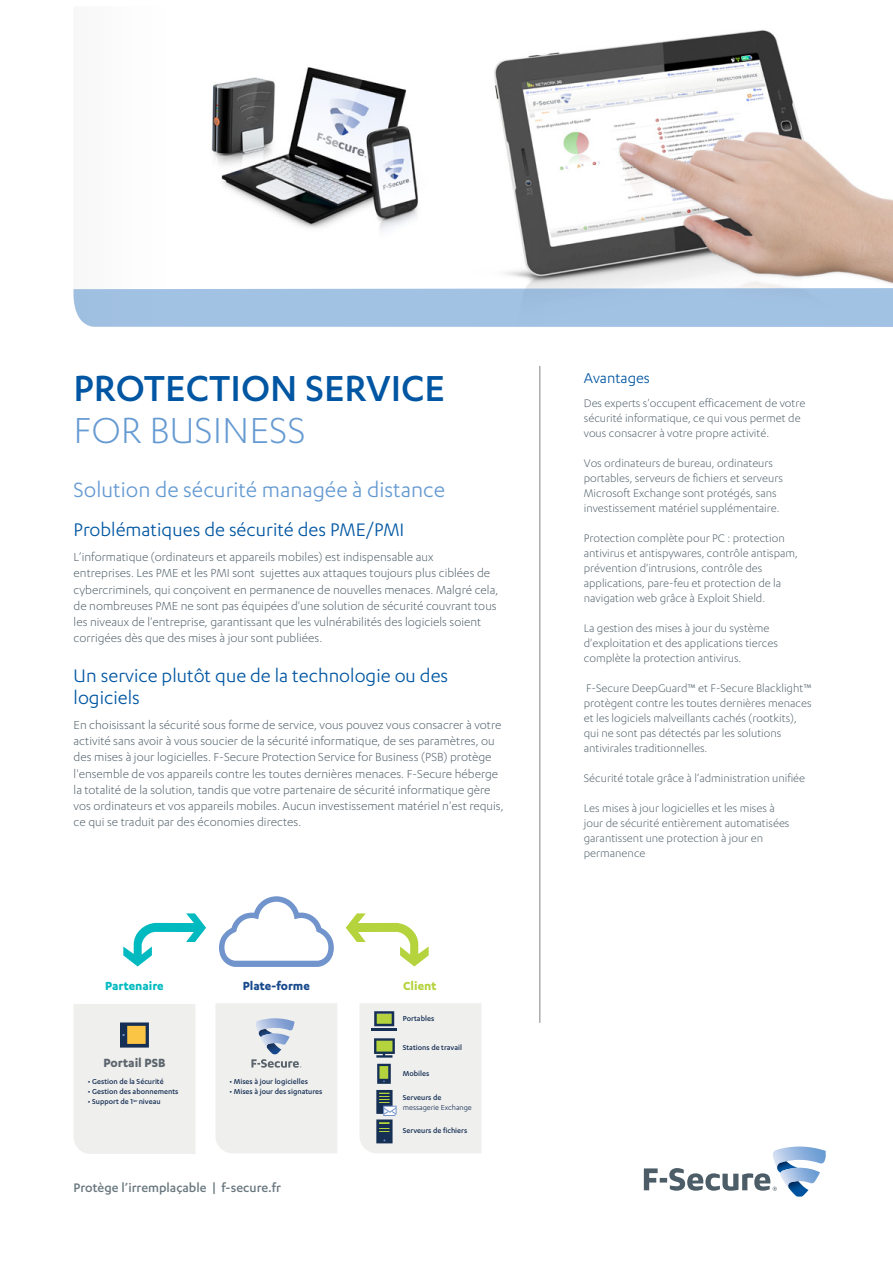
<style>
.page{position:relative;width:893px;height:1263px;background:#fff}
.page>*{position:absolute;margin:0;border:0;box-sizing:border-box;transform-origin:0 0}
.t1{font:500 42px "F Secure Sans";color:#0056a2}
.t2{font:300 42px "F Secure Sans";color:#659ad2}
.t3{font:24px "F Secure Sans";color:#659ad2}
.t4{font:21px/22.5px "F Secure Sans";color:#0056a2}
.t5{font:16.5px "F Secure Sans";color:#0056a2}
.t6{font:500 14.25px "F Secure Sans";color:#69777f}
.t7{font:700 13.65px "F Secure Sans";color:#5c656d}
.t8{font:300 13.5px/16.2px "F Secure Sans";color:#4d5d67}
.t9{font:700 13.5px "F Secure Sans";color:#17498d}
.t10{font:700 13.5px "F Secure Sans";color:#00bac0}
.t11{font:700 13.5px "F Secure Sans";color:#b4d33c}
.t12{font:300 12.75px/15px "F Secure Sans";color:#4d5d67}
.t13{font:500 8.25px "F Secure Sans";color:#162f55}
.t14{font:8.25px "F Secure Sans";color:#162f55}
.t15{font:500 4.2px "F Secure Sans";color:#162f55}
</style>
<div class="page">
<svg style="left:346px;top:913px;width:83px;height:53px"></svg>
<svg style="left:123px;top:913px;width:83px;height:53px"></svg>
<div style="left:74px;top:1004px;width:121px;height:150px;background:#efefed"></div>
<svg style="left:219px;top:896px;width:115px;height:71px"></svg>
<div style="left:215px;top:1003px;width:122px;height:150px;background:#efefed"></div>
<svg style="left:360px;top:1003px;width:121px;height:150px;background:#dee1de"></svg>
<img style="left:211px;top:30px;width:682px;height:258px">
<svg style="left:644px;top:1146px;width:182px;height:50px"></svg>
<div style="left:73px;top:288px;width:820px;height:39px;background:#a2c2e4"></div>
<hr style="left:540px;top:366px;width:1px;height:657px;background:#0b0000">
<h1 class="t1" style="left:74px;top:364px;width:373px">PROTECTION SERVICE</h1>
<h1 class="t2" style="left:74px;top:407px;width:234px">FOR BUSINESS</h1>
<h2 class="t3" style="left:74px;top:476px;width:373px">Solution de sécurité managée à distance</h2>
<h3 class="t4" style="left:74px;top:518px;width:332px">Problématiques de sécurité des PME/PMI</h3>
<p class="t8" style="left:74px;top:549px;width:426px">L’informatique (ordinateurs et appareils mobiles) est indispensable aux<br>entreprises. Les PME et les PMI sont sujettes aux attaques toujours plus ciblées de cybercriminels, qui conçoivent en permanence de nouvelles menaces. Malgré cela, de nombreuses PME ne sont pas équipées d'une solution de sécurité couvrant tous les niveaux de l'entreprise, garantissant que les vulnérabilités des logiciels soient corrigées dès que des mises à jour sont publiées.</p>
<h3 class="t4" style="left:74px;top:663px;width:376px">Un service plutôt que de la technologie ou des logiciels</h3>
<p class="t8" style="left:74px;top:716px;width:432px">En choisissant la sécurité sous forme de service, vous pouvez vous consacrer à votre activité sans avoir à vous soucier de la sécurité informatique, de ses paramètres, ou des mises à jour logicielles. F-Secure Protection Service for Business (PSB) protège l'ensemble de vos appareils contre les toutes dernières menaces. F-Secure héberge la totalité de la solution, tandis que votre partenaire de sécurité informatique gère vos ordinateurs et vos appareils mobiles. Aucun investissement matériel n'est requis, ce qui se traduit par des économies directes.</p>
<p class="t10" style="left:105px;top:978px;width:60px">Partenaire</p>
<p class="t7" style="left:103px;top:1055px;width:64px">Portail PSB</p>
<p class="t13" style="left:88px;top:1077px;width:77px">• Gestion de la Sécurité</p>
<p class="t13" style="left:88px;top:1087px;width:92px">• Gestion des abonnements</p>
<p class="t13" style="left:88px;top:1097px;width:74px">• Support de 1 niveau</p>
<p class="t15" style="left:133px;top:1098px;width:6px">ier</p>
<p class="t9" style="left:243px;top:978px;width:69px">Plate-forme</p>
<p class="t13" style="left:229px;top:1077px;width:80px">• Mises à jour logicielles</p>
<p class="t13" style="left:229px;top:1087px;width:95px">• Mises à jour des signatures</p>
<p class="t6" style="left:74px;top:1179px;width:209px">Protège l’irremplaçable | f-secure.fr</p>
<p class="t11" style="left:403px;top:978px;width:35px">Client</p>
<p class="t13" style="left:403px;top:1014px;width:33px">Portables</p>
<p class="t13" style="left:403px;top:1042px;width:61px">Stations de travail</p>
<p class="t13" style="left:403px;top:1069px;width:28px">Mobiles</p>
<p class="t13" style="left:403px;top:1093px;width:40px">Serveurs de</p>
<p class="t14" style="left:403px;top:1103px;width:71px">messagerie Exchange</p>
<p class="t13" style="left:403px;top:1126px;width:66px">Serveurs de fichiers</p>
<p class="t5" style="left:584px;top:369px;width:68px">Avantages</p>
<p class="t12" style="left:584px;top:395px;width:223px">Des experts s'occupent efficacement de votre sécurité informatique, ce qui vous permet de vous consacrer à votre propre activité.</p>
<p class="t12" style="left:584px;top:455px;width:201px">Vos ordinateurs de bureau, ordinateurs portables, serveurs de fichiers et serveurs Microsoft Exchange sont protégés, sans investissement matériel supplémentaire.</p>
<p class="t12" style="left:584px;top:530px;width:216px">Protection complète pour PC : protection antivirus et antispywares, contrôle antispam, prévention d'intrusions, contrôle des applications, pare-feu et protection de la navigation web grâce à Exploit Shield.</p>
<p class="t12" style="left:584px;top:620px;width:196px">La gestion des mises à jour du système d'exploitation et des applications tierces complète la protection antivirus.</p>
<p class="t12" style="left:584px;top:680px;width:229px">F-Secure DeepGuard™ et F-Secure Blacklight™ protègent contre les toutes dernières menaces et les logiciels malveillants cachés (rootkits), qui ne sont pas détectés par les solutions antivirales traditionnelles.</p>
<p class="t12" style="left:584px;top:770px;width:223px">Sécurité totale grâce à l’administration unifiée</p>
<p class="t12" style="left:584px;top:800px;width:207px">Les mises à jour logicielles et les mises à jour de sécurité entièrement automatisées garantissent une protection à jour en permanence</p>
</div>
